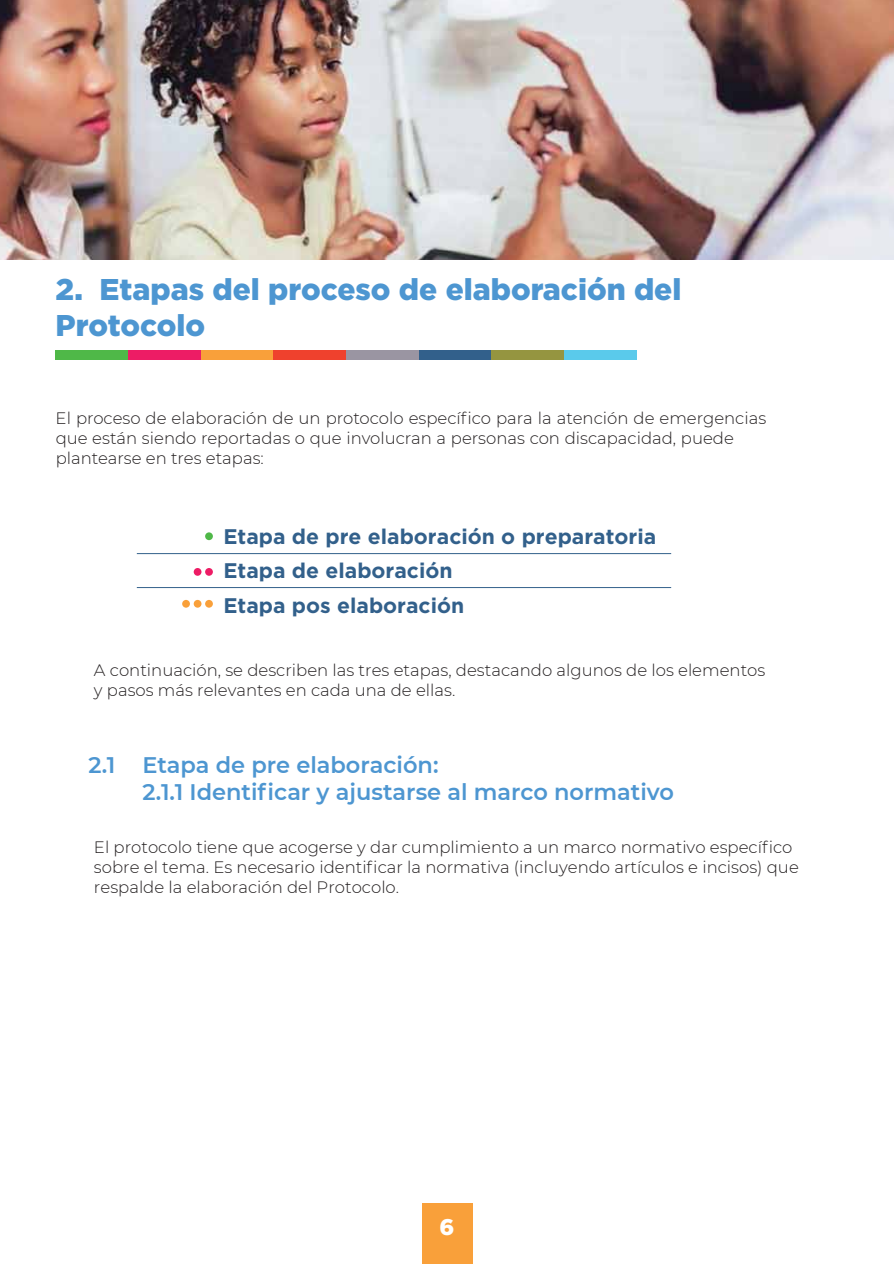
<style>
.page{position:relative;width:894px;height:1264px;background:#fff}
.page>*{position:absolute;margin:0;border:0;box-sizing:border-box;transform-origin:0 0}
.t1{font:900 30px/36px "Gotham";color:#4d96d1}
.t2{font:900 22.65px "Gotham";color:#fff}
.t3{font:600 22.5px/27px "Montserrat";color:#4d96d1}
.t4{font:700 21.15px/34.3px "Gotham";color:#32608b}
.t5{font:300 16.5px/19.8px "Montserrat";color:#231f20}
</style>
<div class="page">
<img style="left:0;top:0;width:894px;height:260px">
<div style="left:56px;top:350px;width:72px;height:10px;background:#4fb848"></div>
<div style="left:128px;top:350px;width:73px;height:10px;background:#ed1c65"></div>
<div style="left:201px;top:350px;width:72px;height:10px;background:#f9a03a"></div>
<div style="left:273px;top:350px;width:73px;height:10px;background:#ef412d"></div>
<div style="left:346px;top:350px;width:73px;height:10px;background:#9a95a2"></div>
<div style="left:419px;top:350px;width:72px;height:10px;background:#32608b"></div>
<div style="left:564px;top:350px;width:72px;height:10px;background:#5acaeb"></div>
<div style="left:491px;top:350px;width:73px;height:10px;background:#959540"></div>
<hr style="left:137px;top:553px;width:534px;height:1px;background:#32608b">
<hr style="left:137px;top:587px;width:534px;height:1px;background:#32608b">
<div style="left:205px;top:532px;width:8px;height:8px;background:#4fb848;border-radius:50%"></div>
<div style="left:205px;top:568px;width:8px;height:8px;background:#ed1c65;border-radius:50%"></div>
<div style="left:194px;top:568px;width:7px;height:8px;background:#ed1c65;border-radius:50%"></div>
<div style="left:205px;top:600px;width:8px;height:7px;background:#f9a03a;border-radius:50%"></div>
<div style="left:194px;top:600px;width:7px;height:7px;background:#f9a03a;border-radius:50%"></div>
<div style="left:182px;top:600px;width:8px;height:7px;background:#f9a03a;border-radius:50%"></div>
<div style="left:422px;top:1203px;width:50px;height:61px;background:#f9a03a"></div>
<h1 class="t1" style="left:56px;top:271px;width:627px">2. Etapas del proceso de elaboración del<br>Protocolo</h1>
<p class="t5" style="left:56px;top:408px;width:712px">El proceso de elaboración de un protocolo específico para la atención de emergencias que están siendo reportadas o que involucran a personas con discapacidad, puede plantearse en tres etapas:</p>
<p class="t4" style="left:223px;top:519px;width:434px">Etapa de pre elaboración o preparatoria<br>Etapa de elaboración<br>Etapa pos elaboración</p>
<p class="t5" style="left:94px;top:660px;width:673px">A continuación, se describen las tres etapas, destacando algunos de los elementos y pasos más relevantes en cada una de ellas.</p>
<h3 class="t3" style="left:142px;top:751px;width:533px;text-indent:-54px">2.1 Etapa de pre elaboración:<br>2.1.1 Identificar y ajustarse al marco normativo</h3>
<p class="t5" style="left:94px;top:837px;width:706px">El protocolo tiene que acogerse y dar cumplimiento a un marco normativo específico sobre el tema. Es necesario identificar la normativa (incluyendo artículos e incisos) que respalde la elaboración del Protocolo.</p>
<h2 class="t2" style="left:439px;top:1210px;width:16px">6</h2>
</div>
